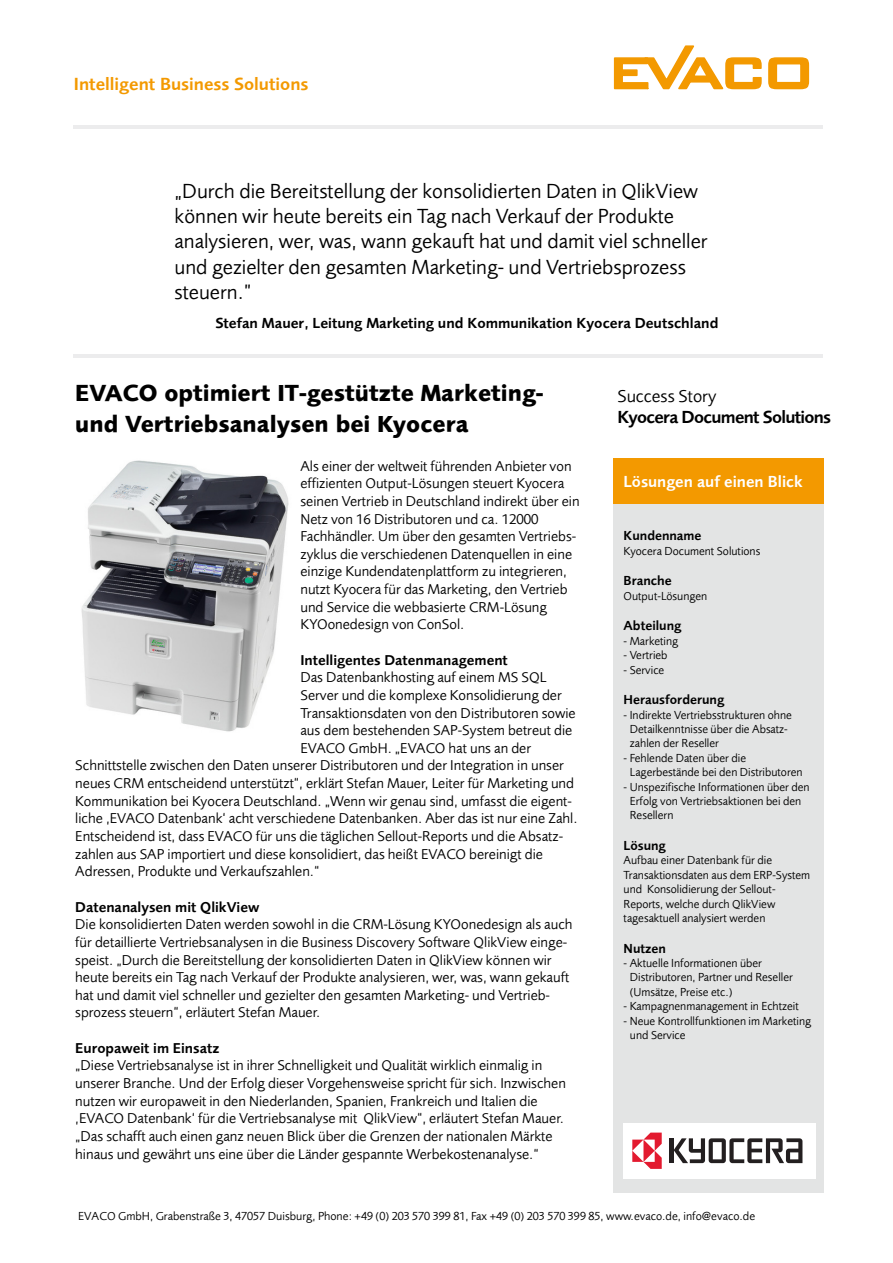
<style>
.page{position:relative;width:893px;height:1263px;background:#fff}
.page>*{position:absolute;margin:0;border:0;box-sizing:border-box;transform-origin:0 0}
.t1{font:700 24px/31.5px "Foundry Sans";color:#000}
.t2{font:21px/25.2px "Foundry Sans";color:#000}
.t3{font:600 18.15px "Foundry Sans";color:#f39900}
.t4{font:600 18px "Foundry Sans";letter-spacing:-.04em;color:#000}
.t5{font:18px "Foundry Sans";color:#000}
.t6{font:600 16.5px "Foundry Sans";color:#fff}
.t7{font:600 15px "Foundry Sans";color:#000}
.t8{font:14.7px/17.7px "Foundry Sans";color:#000}
.t9{font:600 14.7px "Foundry Sans";color:#000}
.t10{font:600 13.5px "Foundry Sans";color:#000}
.t11{font:12px/14.4px "Foundry Sans";color:#000}
</style>
<div class="page">
<svg style="left:613px;top:45px;width:197px;height:45px"></svg>
<div style="left:613px;top:458px;width:210px;height:734px;background:#e3e4e4"></div>
<hr style="left:73px;top:125px;width:749px;height:4px;background:#ececed">
<hr style="left:73px;top:355px;width:749px;height:3px;background:#ececed">
<div style="left:623px;top:1123px;width:192px;height:55px;background:#fff"></div>
<div style="left:613px;top:458px;width:210px;height:45px;background:#f39900"></div>
<img style="left:81px;top:460px;width:208px;height:272px">
<svg style="left:632px;top:1133px;width:29px;height:36px"></svg>
<hr style="left:669px;top:1138px;width:4px;height:25px;background:#231f20">
<svg style="left:673px;top:1138px;width:129px;height:25px"></svg>
<p class="t3" style="left:74px;top:76px;width:236px">Intelligent Business Solutions</p>
<p class="t2" style="left:175px;top:180px;width:534px">„Durch die Bereitstellung der konsolidierten Daten in QlikView können wir heute bereits ein Tag nach Verkauf der Produkte analysieren, wer, was, wann gekauft hat und damit viel schneller und gezielter den gesamten Marketing- und Vertriebsprozess steuern.”</p>
<p class="t7" style="left:215px;top:317px;width:504px">Stefan Mauer, Leitung Marketing und Kommunikation Kyocera Deutschland</p>
<h1 class="t1" style="left:75px;top:379px;width:470px">EVACO optimiert IT-gestützte Marketing&shy;und Vertriebsanalysen bei Kyocera</h1>
<p class="t8" style="left:300px;top:458px;width:281px">Als einer der weltweit führenden Anbieter von effizienten Output-Lösungen steuert Kyocera seinen Vertrieb in Deutschland indirekt über ein Netz von 16 Distributoren und ca. 12000<br>Fachhändler. Um über den gesamten Vertriebs&shy;zyklus die verschiedenen Datenquellen in eine einzige Kundendatenplattform zu integrieren, nutzt Kyocera für das Marketing, den Vertrieb und Service die webbasierte CRM-Lösung KYOonedesign von ConSol.</p>
<p class="t9" style="left:300px;top:654px;width:209px">Intelligentes Datenmanagement</p>
<p class="t8" style="left:300px;top:670px;width:248px">Das Datenbankhosting auf einem MS SQL</p>
<p class="t8" style="left:300px;top:687px;width:263px">Server und die komplexe Konsolidierung der</p>
<p class="t8" style="left:300px;top:705px;width:277px">Transaktionsdaten von den Distributoren sowie</p>
<p class="t8" style="left:300px;top:723px;width:273px">aus dem bestehenden SAP-System betreut die</p>
<p class="t8" style="left:300px;top:740px;width:232px">EVACO GmbH. „EVACO hat uns an der</p>
<p class="t8" style="left:75px;top:758px;width:490px">Schnittstelle zwischen den Daten unserer Distributoren und der Integration in unser</p>
<p class="t8" style="left:75px;top:776px;width:500px">neues CRM entscheidend unterstützt“, erklärt Stefan Mauer, Leiter für Marketing und</p>
<p class="t8" style="left:75px;top:793px;width:498px">Kommunikation bei Kyocera Deutschland. „Wenn wir genau sind, umfasst die eigent-</p>
<p class="t8" style="left:75px;top:811px;width:503px">liche ‚EVACO Datenbank‘ acht verschiedene Datenbanken. Aber das ist nur eine Zahl.</p>
<p class="t8" style="left:75px;top:829px;width:489px">Entscheidend ist, dass EVACO für uns die täglichen Sellout-Reports und die Absatz-</p>
<p class="t8" style="left:75px;top:846px;width:469px">zahlen aus SAP importiert und diese konsolidiert, das heißt EVACO bereinigt die</p>
<p class="t8" style="left:75px;top:864px;width:246px">Adressen, Produkte und Verkaufszahlen.“</p>
<p class="t9" style="left:75px;top:901px;width:185px">Datenanalysen mit QlikView</p>
<p class="t8" style="left:75px;top:917px;width:498px">Die konsolidierten Daten werden sowohl in die CRM-Lösung KYOonedesign als auch für detaillierte Vertriebsanalysen in die Business Discovery Software QlikView einge&shy;speist. „Durch die Bereitstellung der konsolidierten Daten in QlikView können wir heute bereits ein Tag nach Verkauf der Produkte analysieren, wer, was, wann gekauft hat und damit viel schneller und gezielter den gesamten Marketing- und Vertrieb&shy;sprozess steuern“, erläutert Stefan Mauer.</p>
<p class="t9" style="left:75px;top:1042px;width:145px">Europaweit im Einsatz</p>
<p class="t8" style="left:75px;top:1058px;width:492px">„Diese Vertriebsanalyse ist in ihrer Schnelligkeit und Qualität wirklich einmalig in unserer Branche. Und der Erfolg dieser Vorgehensweise spricht für sich. Inzwischen nutzen wir europaweit in den Niederlanden, Spanien, Frankreich und Italien die ‚EVACO Datenbank‘ für die Vertriebsanalyse mit QlikView“, erläutert Stefan Mauer. „Das schafft auch einen ganz neuen Blick über die Grenzen der nationalen Märkte hinaus und gewährt uns eine über die Länder gespannte Werbekostenanalyse.“</p>
<p class="t5" style="left:617px;top:389px;width:101px">Success Story</p>
<p class="t4" style="left:617px;top:410px;width:215px">Kyocera Document Solutions</p>
<p class="t6" style="left:623px;top:475px;width:180px">Lösungen auf einen Blick</p>
<p class="t10" style="left:623px;top:531px;width:79px">Kundenname</p>
<p class="t11" style="left:623px;top:545px;width:138px">Kyocera Document Solutions</p>
<p class="t10" style="left:623px;top:576px;width:50px">Branche</p>
<p class="t11" style="left:623px;top:590px;width:85px">Output-Lösungen</p>
<p class="t10" style="left:623px;top:621px;width:59px">Abteilung</p>
<p class="t11" style="left:623px;top:635px;width:56px">- Marketing</p>
<p class="t11" style="left:623px;top:649px;width:45px">- Vertrieb</p>
<p class="t11" style="left:623px;top:663px;width:42px">- Service</p>
<p class="t10" style="left:623px;top:694px;width:102px">Herausforderung</p>
<p class="t11" style="left:630px;top:708px;width:163px;text-indent:-6px">- Indirekte Vertriebsstrukturen ohne<br>Detailkenntnisse über die Absatz&shy;zahlen der Reseller</p>
<p class="t11" style="left:630px;top:752px;width:174px;text-indent:-6px">- Fehlende Daten über die<br>Lagerbestände bei den Distributoren</p>
<p class="t11" style="left:630px;top:780px;width:181px;text-indent:-6px">- Unspezifische Informationen über den<br>Erfolg von Vertriebsaktionen bei den<br>Resellern</p>
<p class="t10" style="left:623px;top:840px;width:44px">Lösung</p>
<p class="t11" style="left:623px;top:854px;width:188px">Aufbau einer Datenbank für die Transaktionsdaten aus dem ERP-System und Konsolidierung der Sellout-Reports, welche durch QlikView tagesaktuell analysiert werden</p>
<p class="t10" style="left:623px;top:943px;width:44px">Nutzen</p>
<p class="t11" style="left:630px;top:957px;width:164px;text-indent:-6px">- Aktuelle Informationen über<br>Distributoren, Partner und Reseller (Umsätze, Preise etc.)</p>
<p class="t11" style="left:623px;top:1000px;width:177px">- Kampagnenmanagement in Echtzeit</p>
<p class="t11" style="left:630px;top:1014px;width:183px;text-indent:-6px">- Neue Kontrollfunktionen im Marketing und Service</p>
<p class="t11" style="left:78px;top:1210px;width:678px">EVACO GmbH, Grabenstraße 3, 47057 Duisburg, Phone: +49 (0) 203 570 399 81, Fax +49 (0) 203 570 399 85, www.evaco.de, info@evaco.de</p>
</div>
